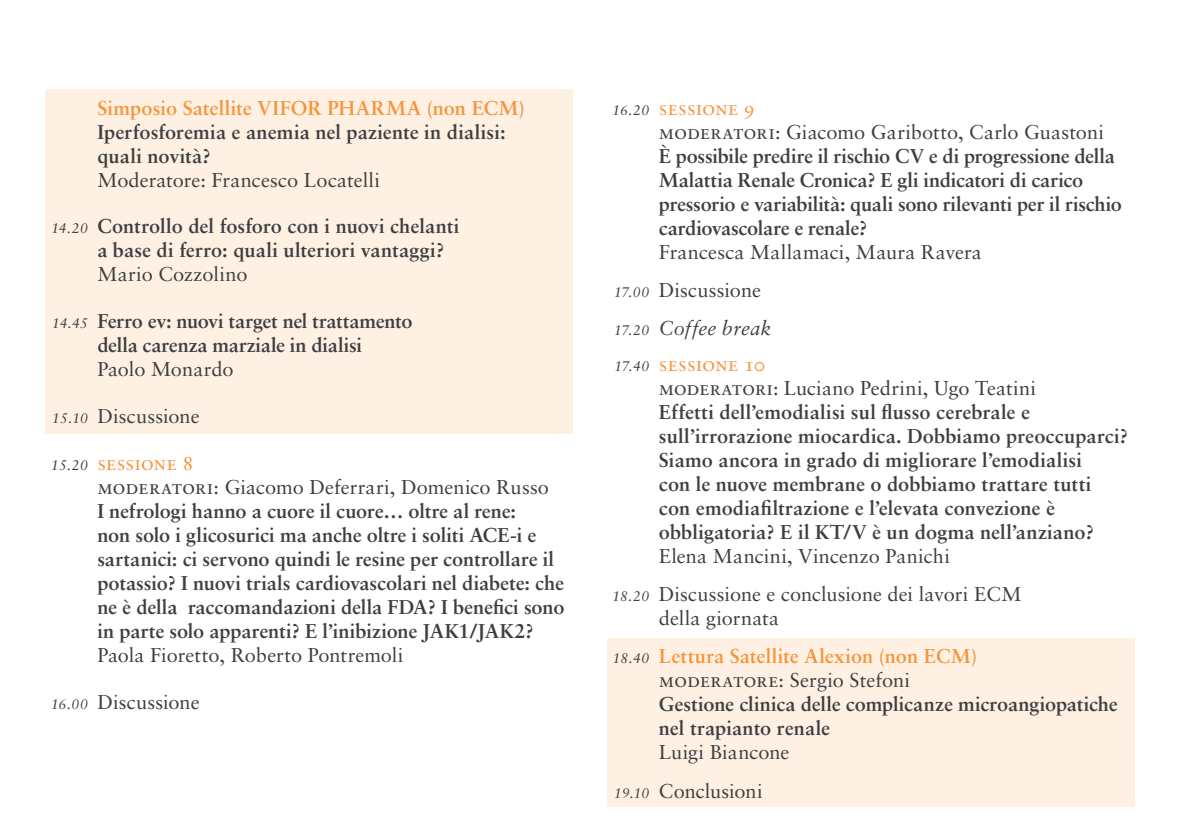
<style>
.page{position:relative;width:1191px;height:840px;background:#fff}
.page>*{position:absolute;margin:0;border:0;box-sizing:border-box;transform-origin:0 0}
.txt_programma{font:700 20px/24px "Sabon LT Std";color:#3e3e3f}
.txt_programma-2{font:20px/24px "Sabon LT Std";letter-spacing:.005em;color:#3e3e3f}
.txt_programma-3{font:italic 20px "Sabon LT Std";letter-spacing:.01em;color:#3e3e3f}
.s1{color:#f7953c}
.s2{font-weight:400}
.s3{font-weight:400;font-style:italic;font-size:14px}
.s4{font-style:italic;font-size:14px}
.s5{font-weight:400;color:#f7953c}
.s6{font-size:14px}
</style>
<div class="page">
<div style="left:45px;top:89px;width:528px;height:344px;background:#fef1e4"></div>
<div style="left:607px;top:637px;width:527px;height:169px;background:#fef1e4"></div>
<p class="txt_programma" style="left:97px;top:95px;width:429px"><span class="s1">Simposio Satellite VIFOR PHARMA (non ECM)<br></span>Iperfosforemia e anemia nel paziente in dialisi: quali novità?<br><span class="s2">Moderatore: Francesco Locatelli</span></p>
<p class="txt_programma" style="left:97px;top:214px;width:363px;text-indent:-46px"><span class="s3">14.20</span> Controllo del fosforo con i nuovi chelanti a base di ferro: quali ulteriori vantaggi?<br><span class="s2">Mario Cozzolino</span></p>
<p class="txt_programma" style="left:97px;top:308px;width:317px;text-indent:-45px"><span class="s3">14.45</span> Ferro ev: nuovi target nel trattamento della carenza marziale in dialisi<br><span class="s2">Paolo Monardo</span></p>
<p class="txt_programma-2" style="left:52px;top:403px;width:149px"><span class="s4">15.10</span> Discussione</p>
<p class="txt_programma" style="left:97px;top:450px;width:468px;text-indent:-46px"><span class="s3">15.20</span> <span class="s5">sessione 8<br></span><span class="s2">moderatori: Giacomo Deferrari, Domenico Russo<br></span>I nefrologi hanno a cuore il cuore… oltre al rene:<br>non solo i glicosurici ma anche oltre i soliti ACE-i e sartanici: ci servono quindi le resine per controllare il potassio? I nuovi trials cardiovascolari nel diabete: che ne è della raccomandazioni della FDA? I benefici sono in parte solo apparenti? E l’inibizione JAK1/JAK2?<br><span class="s2">Paola Fioretto, Roberto Pontremoli</span></p>
<p class="txt_programma-2" style="left:51px;top:689px;width:150px"><span class="s4">16.00</span> Discussione</p>
<p class="txt_programma" style="left:659px;top:95px;width:464px;text-indent:-46px"><span class="s3">16.20</span> <span class="s5">sessione 9<br></span><span class="s2">moderatori: Giacomo Garibotto, Carlo Guastoni<br></span>È possibile predire il rischio CV e di progressione della Malattia Renale Cronica? E gli indicatori di carico pressorio e variabilità: quali sono rilevanti per il rischio cardiovascolare e renale?<br><span class="s2">Francesca Mallamaci, Maura Ravera</span></p>
<p class="txt_programma-2" style="left:614px;top:278px;width:148px"><span class="s4">17.00</span> Discussione</p>
<p class="txt_programma-3" style="left:614px;top:316px;width:159px"><span class="s6">17.20</span> Coffee break</p>
<p class="txt_programma" style="left:659px;top:351px;width:471px;text-indent:-44px"><span class="s3">17.40</span> <span class="s5">sessione 10<br></span><span class="s2">moderatori: Luciano Pedrini, Ugo Teatini<br></span>Effetti dell’emodialisi sul flusso cerebrale e sull’irrorazione miocardica. Dobbiamo preoccuparci?<br>Siamo ancora in grado di migliorare l’emodialisi<br>con le nuove membrane o dobbiamo trattare tutti<br>con emodiafiltrazione e l’elevata convezione è obbligatoria? E il KT/V è un dogma nell’anziano?<br><span class="s2">Elena Mancini, Vincenzo Panichi</span></p>
<p class="txt_programma-2" style="left:659px;top:581px;width:364px;text-indent:-46px"><span class="s4">18.20</span> Discussione e conclusione dei lavori ECM della giornata</p>
<p class="txt_programma" style="left:659px;top:643px;width:460px;text-indent:-46px"><span class="s3">18.40</span> <span class="s1">Lettura Satellite Alexion (non ECM)<br></span><span class="s2">moderatore: Sergio Stefoni<br></span>Gestione clinica delle complicanze microangiopatiche nel trapianto renale<br><span class="s2">Luigi Biancone</span></p>
<p class="txt_programma-2" style="left:614px;top:778px;width:150px"><span class="s4">19.10</span> Conclusioni</p>
</div>
